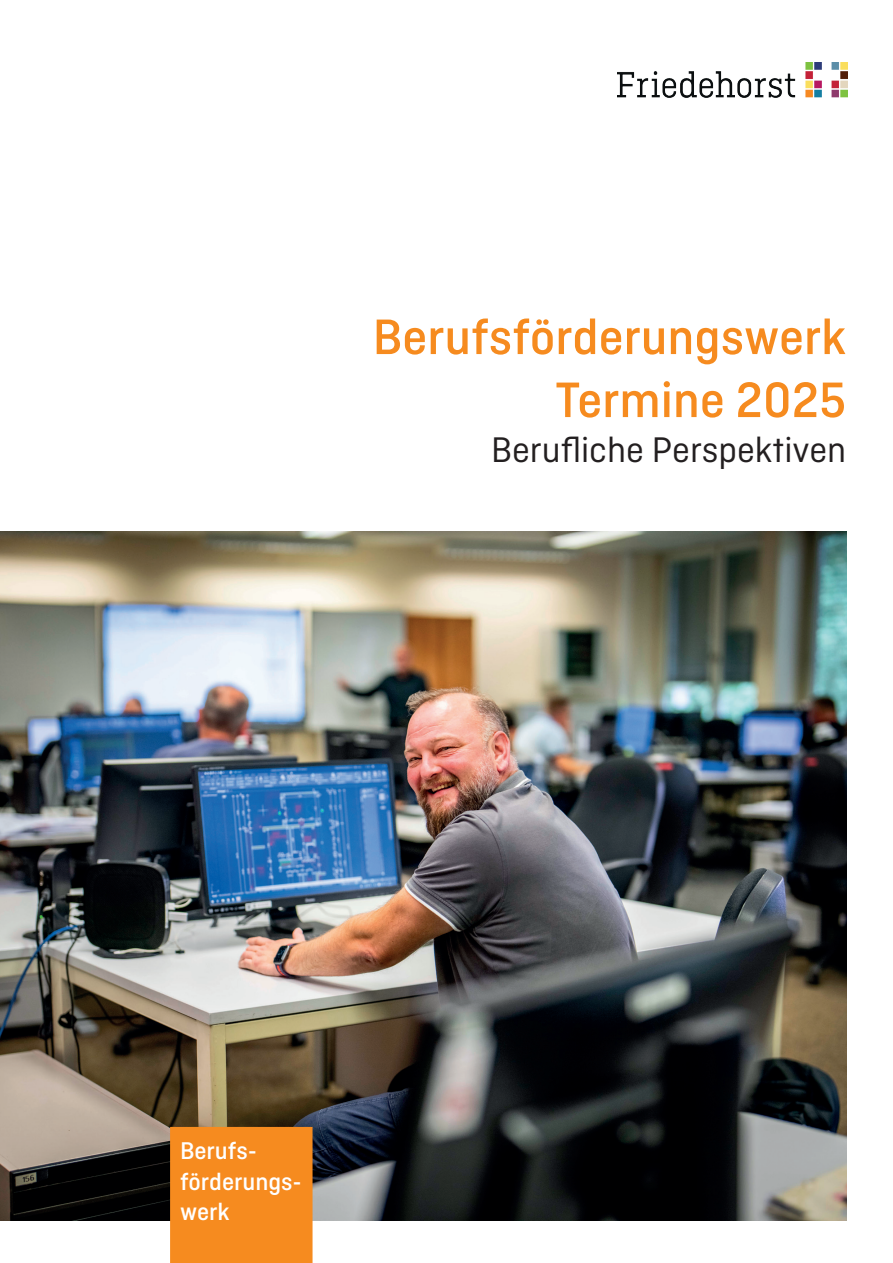
<style>
.page{position:relative;width:893px;height:1263px;background:#fff}
.page>*{position:absolute;margin:0;border:0;box-sizing:border-box;transform-origin:0 0}
.t1{font:500 52.5px/63px "Ciutadella";color:#f68b1f;text-align:right}
.t2{font:37.5px "Ciutadella";color:#231f20}
.t3{font:500 25.5px/30.6px "Ciutadella";color:#fff}
</style>
<div class="page">
<img style="left:618px;top:62px;width:229px;height:35px">
<img style="left:0;top:531px;width:846px;height:689px">
<div style="left:170px;top:1127px;width:143px;height:136px;background:#f68b1f"></div>
<p class="t1" style="left:373px;top:305px;width:475px">Berufsförderungswerk<br>Termine 2025</p>
<p class="t2" style="left:491px;top:429px;width:356px">Berufliche Perspektiven</p>
<p class="t3" style="left:180px;top:1135px;width:123px">Berufs&shy;förderungs&shy;werk</p>
</div>
